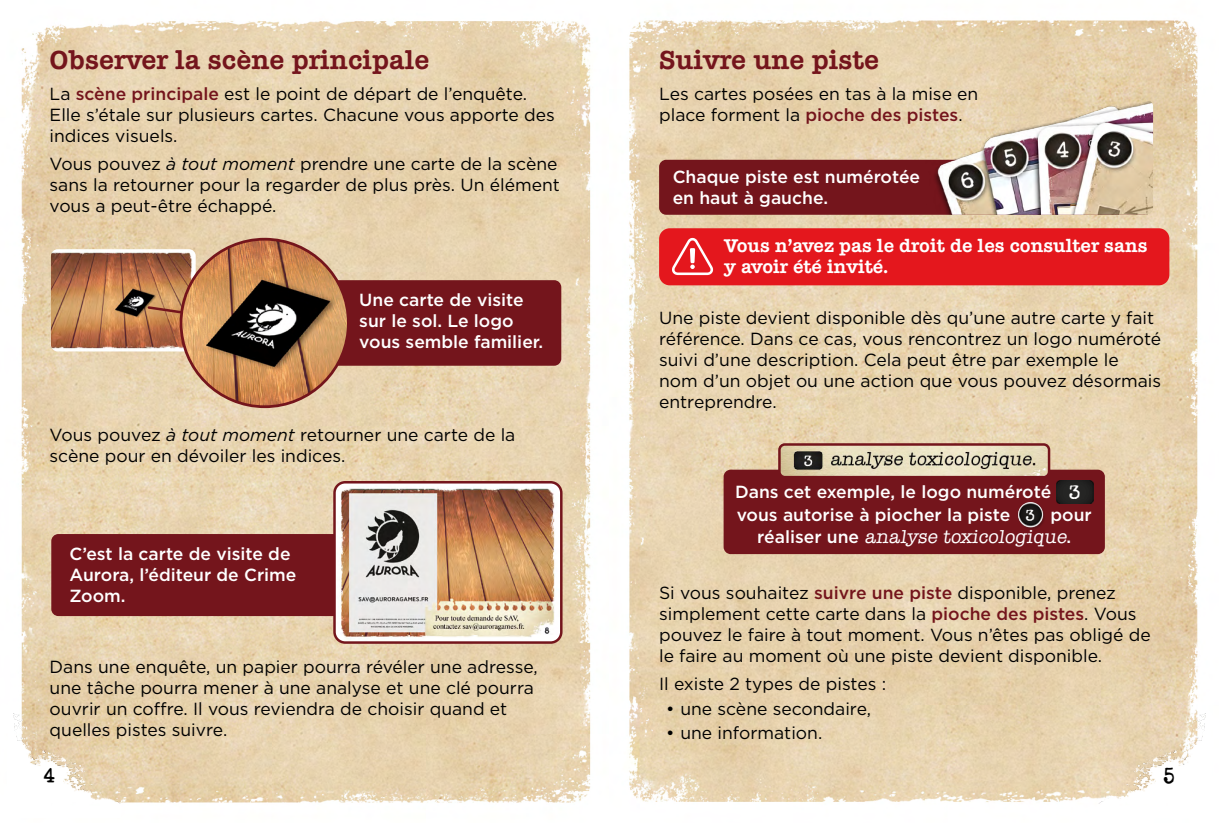
<style>
.page{position:relative;width:1219px;height:823px;background:#fff}
.page>*{position:absolute;margin:0;border:0;box-sizing:border-box;transform-origin:0 0}
.t1{font:700 25px "Typewriter Serial";color:#74151c}
.t2{font:700 22.5px "Ieicester";color:#000}
.t3{font:17.5px/21px "Gotham";color:#000}
.t4{font:500 17.5px/21px "Gotham";color:#fff}
.t5{font:700 17.5px/21px "Typewriter Serial";color:#fff}
.t6{font:italic 17.5px "Typewriter Serial";color:#fff}
.s1{font-weight:500;color:#74151c}
.s2{font-style:italic}
.s3{font-family:"Ieicester";font-weight:700;font-size:22.5px}
.s4{font-family:"Ieicester";font-weight:700;font-size:18.25px}
.s5{font-family:"Gotham";font-weight:500;font-style:normal}
</style>
<div class="page">
<img style="left:21px;top:20px;width:1177px;height:783px">
<img style="left:1098px;top:712px;width:108px;height:92px">
<img style="left:13px;top:712px;width:107px;height:92px">
<div style="left:659px;top:160px;width:492px;height:55px;background:#74151c;border-radius:7px"></div>
<div style="left:724px;top:469px;width:381px;height:84px;background:#74151c;border-radius:7px"></div>
<div style="left:276px;top:280px;width:285px;height:85px;background:#74151c;border-radius:7px"></div>
<div style="left:51px;top:533px;width:292px;height:82px;background:#74151c;border-radius:7px"></div>
<img style="left:779px;top:444px;width:270px;height:31px">
<div style="left:778px;top:443px;width:272px;height:35px;border:2px solid #74151c;border-radius:5px"></div>
<img style="left:925px;top:99px;width:228px;height:116px">
<div style="left:659px;top:228px;width:510px;height:57px;background:#e4171d;border-radius:11px"></div>
<svg style="left:672px;top:238px;width:42px;height:37px"></svg>
<img style="left:1056px;top:480px;width:37px;height:23px">
<img style="left:1018px;top:502px;width:27px;height:27px">
<img style="left:51px;top:249px;width:145px;height:102px">
<img style="left:181px;top:239px;width:167px;height:167px;border-radius:84px">
<svg style="left:146px;top:304px;width:38px;height:11px"></svg>
<img style="left:334px;top:482px;width:227px;height:160px">
<div style="left:333px;top:480px;width:230px;height:163px;border:2px solid #74151c;border-radius:11px"></div>
<h1 class="t1" style="left:50px;top:44px;width:381px">Observer la scène principale</h1>
<p class="t3" style="left:50px;top:83px;width:507px">La <span class="s1">scène principale</span> est le point de départ de l’enquête.<br>Elle s’étale sur plusieurs cartes. Chacune vous apporte des indices visuels.</p>
<p class="t3" style="left:50px;top:153px;width:512px">Vous pouvez <span class="s2">à tout moment</span> prendre une carte de la scène sans la retourner pour la regarder de plus près. Un élément vous a peut-être échappé.</p>
<p class="t4" style="left:359px;top:288px;width:185px">Une carte de visite sur le sol. Le logo vous semble familier.</p>
<p class="t3" style="left:50px;top:423px;width:467px">Vous pouvez <span class="s2">à tout moment</span> retourner une carte de la scène pour en dévoiler les indices.</p>
<p class="t4" style="left:69px;top:542px;width:229px">C’est la carte de visite de<br>Aurora, l’éditeur de Crime<br>Zoom.</p>
<p class="t3" style="left:50px;top:655px;width:490px">Dans une enquête, un papier pourra révéler une adresse, une tâche pourra mener à une analyse et une clé pourra ouvrir un coffre. Il vous reviendra de choisir quand et quelles pistes suivre.</p>
<h1 class="t1" style="left:659px;top:44px;width:221px">Suivre une piste</h1>
<p class="t3" style="left:659px;top:83px;width:321px">Les cartes posées en tas à la mise en place forment la <span class="s1">pioche des pistes</span>.</p>
<p class="t4" style="left:673px;top:166px;width:249px">Chaque piste est numérotée en haut à gauche.</p>
<p class="t5" style="left:724px;top:234px;width:425px">Vous n’avez pas le droit de les consulter sans y avoir été invité.</p>
<p class="t3" style="left:659px;top:306px;width:504px">Une piste devient disponible dès qu’une autre carte y fait référence. Dans ce cas, vous rencontrez un logo numéroté suivi d’une description. Cela peut être par exemple le nom d’un objet ou une action que vous pouvez désormais entreprendre.</p>
<p class="t4" style="left:735px;top:480px;width:358px;line-height:22.5px">Dans cet exemple, le logo numéroté <span class="s3">3 </span>vous autorise à piocher la piste <span class="s4">3</span> pour</p>
<p class="t6" style="left:757px;top:525px;width:315px"><span class="s5">réaliser une</span> analyse toxicologique<span class="s5">.</span></p>
<p class="t3" style="left:659px;top:581px;width:493px">Si vous souhaitez <span class="s1">suivre une piste</span> disponible, prenez simplement cette carte dans la <span class="s1">pioche des pistes</span>. Vous pouvez le faire à tout moment. Vous n’êtes pas obligé de le faire au moment où une piste devient disponible.</p>
<p class="t3" style="left:659px;top:672px;width:229px">Il existe 2 types de pistes :</p>
<p class="t3" style="left:666px;top:697px;width:206px">• une scène secondaire,</p>
<p class="t3" style="left:666px;top:722px;width:158px">• une information.</p>
<p class="t2" style="left:43px;top:763px;width:14px">4</p>
<p class="t2" style="left:1163px;top:763px;width:14px">5</p>
</div>
